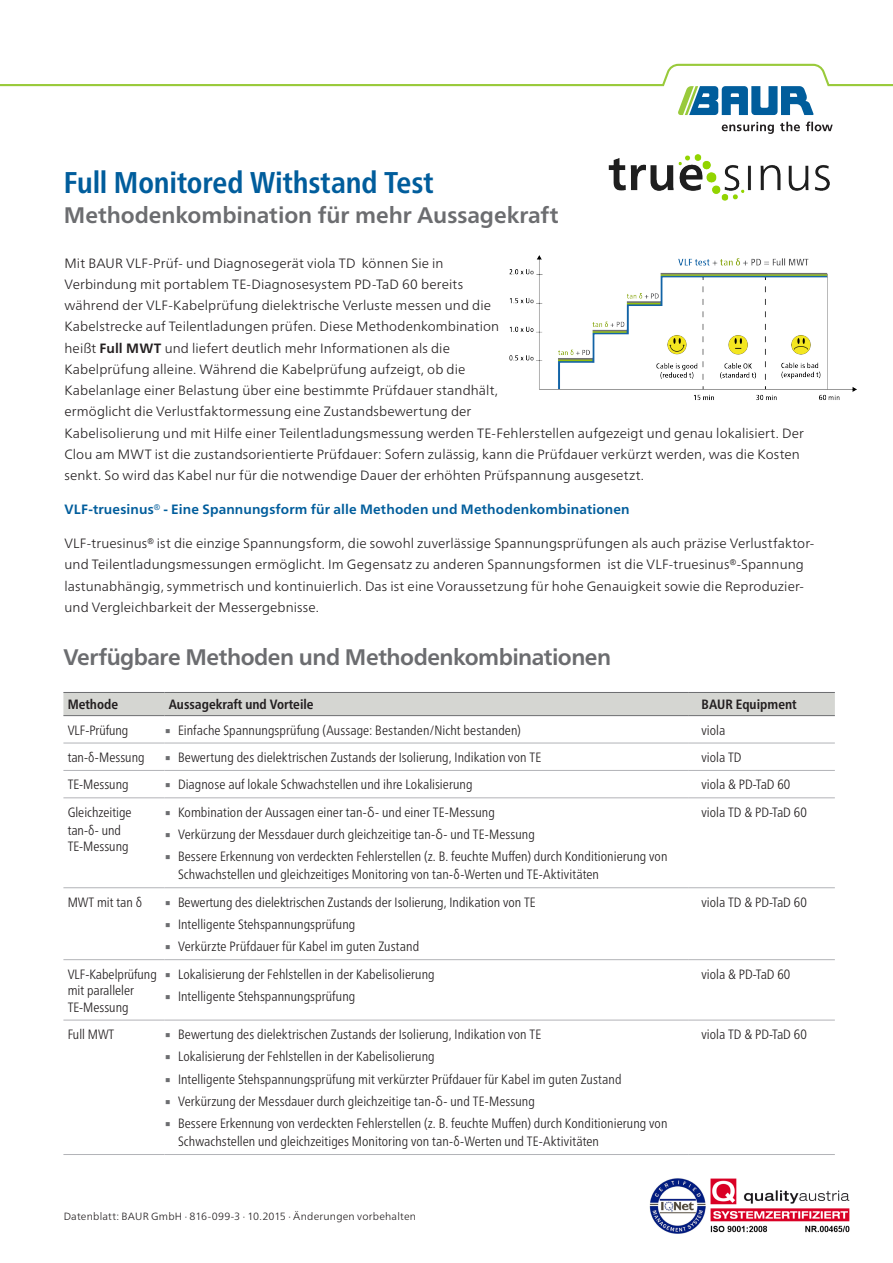
<style>
.page{position:relative;width:893px;height:1263px;background:#fff}
.page>*{position:absolute;margin:0;border:0;box-sizing:border-box;transform-origin:0 0}
.DB_-_Titel_Produktna{font:700 condensed 30px "Frutiger Neue LTW1 G";letter-spacing:-.005em;color:#005d9c}
.DB_-_Titel_Produktbe{font:700 22.5px "Frutiger Neue LTW1 G";letter-spacing:-.025em;color:#6c6d70}
.DB_-_Titel_Produktna-2{font:700 22.5px "Frutiger Neue LTW1 G";letter-spacing:-.005em;color:#6c6d70}
.DB_-_Tabelle_Inhalt{font:300 condensed 13.5px/18px "Frutiger Neue LTW1 G";letter-spacing:.005em;color:#231f20}
.DB___Fließtext{font:300 13.5px/21.3px "Frutiger Neue LTW1 G";letter-spacing:.01em;color:#231f20}
.DB_-_Condensed_Übers{font:700 13.5px "Frutiger Neue LTW1 G";letter-spacing:.01em;color:#005d9c}
.DB_-_Tabelle_Übersch{font:700 condensed 13.5px "Frutiger Neue LTW1 G";color:#231f20}
.DB_-_Fußnote{font:300 10.5px "Frutiger Neue LTW1 G";letter-spacing:.02em;color:#231f20}
.s1{font-weight:700}
.s2{font-family:"Lucida Sans Unicode";font-weight:400;font-stretch:normal;color:#6c6d70}
.s3{font-stretch:normal}
</style>
<div class="page">
<svg style="left:722px;top:122px;width:52px;height:12px"></svg>
<svg style="left:780px;top:122px;width:20px;height:9px"></svg>
<svg style="left:806px;top:122px;width:27px;height:9px"></svg>
<svg style="left:0;top:64px;width:893px;height:51px"></svg>
<img style="left:650px;top:1178px;width:55px;height:55px">
<img style="left:710px;top:1178px;width:140px;height:55px">
<img style="left:608px;top:154px;width:222px;height:47px">
<img style="left:510px;top:256px;width:347px;height:144px">
<div style="left:63px;top:693px;width:772px;height:22px;background:#d5d6d2"></div>
<hr style="left:63px;top:692px;width:101px;height:1px;background:#6c6d70">
<hr style="left:164px;top:692px;width:525px;height:1px;background:#6c6d70">
<hr style="left:689px;top:692px;width:146px;height:1px;background:#6c6d70">
<hr style="left:63px;top:715px;width:101px;height:1px;background:#6c6d70">
<hr style="left:164px;top:715px;width:525px;height:1px;background:#6c6d70">
<hr style="left:689px;top:715px;width:146px;height:1px;background:#6c6d70">
<hr style="left:63px;top:743px;width:101px;height:1px;background:#b2b3b7">
<hr style="left:164px;top:743px;width:525px;height:1px;background:#b2b3b7">
<hr style="left:689px;top:743px;width:146px;height:1px;background:#b2b3b7">
<hr style="left:63px;top:770px;width:101px;height:1px;background:#b2b3b7">
<hr style="left:164px;top:770px;width:525px;height:1px;background:#b2b3b7">
<hr style="left:689px;top:770px;width:146px;height:1px;background:#b2b3b7">
<hr style="left:63px;top:797px;width:101px;height:1px;background:#b2b3b7">
<hr style="left:164px;top:797px;width:525px;height:1px;background:#b2b3b7">
<hr style="left:689px;top:797px;width:146px;height:1px;background:#b2b3b7">
<hr style="left:63px;top:887px;width:101px;height:1px;background:#b2b3b7">
<hr style="left:164px;top:887px;width:525px;height:1px;background:#b2b3b7">
<hr style="left:689px;top:887px;width:146px;height:1px;background:#b2b3b7">
<hr style="left:63px;top:959px;width:101px;height:1px;background:#b2b3b7">
<hr style="left:164px;top:959px;width:525px;height:1px;background:#b2b3b7">
<hr style="left:689px;top:959px;width:146px;height:1px;background:#b2b3b7">
<hr style="left:63px;top:1020px;width:101px;height:1px;background:#b2b3b7">
<hr style="left:164px;top:1020px;width:525px;height:1px;background:#b2b3b7">
<hr style="left:689px;top:1020px;width:146px;height:1px;background:#b2b3b7">
<hr style="left:63px;top:1154px;width:101px;height:1px;background:#b2b3b7">
<hr style="left:164px;top:1154px;width:525px;height:1px;background:#b2b3b7">
<hr style="left:689px;top:1154px;width:146px;height:1px;background:#b2b3b7">
<p class="DB_-_Titel_Produktna" style="left:64px;top:160px;width:371px">Full Monitored Withstand Test</p>
<p class="DB_-_Titel_Produktna-2" style="left:64px;top:199px;width:496px">Methodenkombination für mehr Aussagekraft</p>
<p class="DB___Fließtext" style="left:64px;top:251px;width:741px">Mit BAUR VLF-Prüf- und Diagnosegerät viola TD können Sie in<br>Verbindung mit portablem TE-Diagnosesystem PD-TaD 60 bereits<br>während der VLF‑Kabelprüfung dielektrische Verluste messen und die<br>Kabelstrecke auf Teilentladungen prüfen. Diese Methodenkombination<br>heißt <span class="s1">Full MWT</span> und liefert deutlich mehr Informationen als die<br>Kabelprüfung alleine. Während die Kabelprüfung aufzeigt, ob die<br>Kabelanlage einer Belastung über eine bestimmte Prüfdauer standhält,<br>ermöglicht die Verlustfaktormessung eine Zustandsbewertung der<br>Kabelisolierung und mit Hilfe einer Teilentladungsmessung werden TE-Fehlerstellen aufgezeigt und genau lokalisiert. Der Clou am MWT ist die zustandsorientierte Prüfdauer: Sofern zulässig, kann die Prüfdauer verkürzt werden, was die Kosten senkt. So wird das Kabel nur für die notwendige Dauer der erhöhten Prüfspannung ausgesetzt.</p>
<p class="DB_-_Condensed_Übers" style="left:64px;top:500px;width:567px">VLF-truesinus<sup>®</sup> - Eine Spannungsform für alle Methoden und Methodenkombinationen</p>
<p class="DB___Fließtext" style="left:64px;top:532px;width:751px">VLF-truesinus<sup>®</sup> ist die einzige Spannungsform, die sowohl zuverlässige Spannungsprüfungen als auch präzise Verlustfaktor&shy;und Teilentladungsmessungen ermöglicht. Im Gegensatz zu anderen Spannungsformen ist die VLF-truesinus<sup>®</sup>-Spannung lastunabhängig, symmetrisch und kontinuierlich. Das ist eine Voraussetzung für hohe Genauigkeit sowie die Reproduzier&shy;und Vergleichbarkeit der Messergebnisse.</p>
<p class="DB_-_Titel_Produktbe" style="left:63px;top:640px;width:549px">Verfügbare Methoden und Methodenkombinationen</p>
<p class="DB_-_Tabelle_Übersch" style="left:68px;top:694px;width:52px">Methode</p>
<p class="DB_-_Tabelle_Übersch" style="left:169px;top:694px;width:146px">Aussagekraft und Vorteile</p>
<p class="DB_-_Tabelle_Übersch" style="left:702px;top:694px;width:97px">BAUR Equipment</p>
<p class="DB_-_Tabelle_Inhalt" style="left:68px;top:720px;width:62px">VLF-Prüfung</p>
<p class="DB_-_Tabelle_Inhalt" style="left:164px;top:720px;width:358px"><span class="s2">▪</span> Einfache Spannungsprüfung (Aussage: Bestanden/Nicht bestanden)</p>
<p class="DB_-_Tabelle_Inhalt" style="left:702px;top:720px;width:25px">viola</p>
<p class="DB_-_Tabelle_Inhalt" style="left:68px;top:747px;width:78px">tan-δ-Messung</p>
<p class="DB_-_Tabelle_Inhalt" style="left:164px;top:747px;width:378px"><span class="s2">▪</span> Bewertung des dielektrischen Zustands der Isolierung, Indikation von TE</p>
<p class="DB_-_Tabelle_Inhalt" style="left:702px;top:747px;width:41px">viola TD</p>
<p class="DB_-_Tabelle_Inhalt" style="left:68px;top:774px;width:62px">TE-Messung</p>
<p class="DB_-_Tabelle_Inhalt" style="left:164px;top:774px;width:310px"><span class="s2">▪</span> Diagnose auf lokale Schwachstellen und ihre Lokalisierung</p>
<p class="DB_-_Tabelle_Inhalt" style="left:702px;top:774px;width:90px">viola &amp; PD-TaD 60</p>
<p class="DB_-_Tabelle_Inhalt" style="left:68px;top:802px;width:65px">Gleichzeitige tan-δ- und</p>
<p class="DB_-_Tabelle_Inhalt" style="left:68px;top:836px;width:62px">TE-Messung</p>
<p class="DB_-_Tabelle_Inhalt" style="left:164px;top:802px;width:332px"><span class="s2">▪</span> Kombination der Aussagen einer tan-<span class="s3">δ</span>- und einer TE-Messung</p>
<p class="DB_-_Tabelle_Inhalt" style="left:164px;top:824px;width:372px"><span class="s2">▪</span> Verkürzung der Messdauer durch gleichzeitige tan-<span class="s3">δ</span>- und TE-Messung</p>
<p class="DB_-_Tabelle_Inhalt" style="left:178px;top:846px;width:491px;text-indent:-14px"><span class="s2">▪</span> Bessere Erkennung von verdeckten Fehlerstellen (z. B. feuchte Muffen) durch Konditionierung von<br>Schwachstellen und gleichzeitiges Monitoring von tan-δ-Werten und TE-Aktivitäten</p>
<p class="DB_-_Tabelle_Inhalt" style="left:702px;top:802px;width:107px">viola TD &amp; PD-TaD 60</p>
<p class="DB_-_Tabelle_Inhalt" style="left:68px;top:892px;width:76px">MWT mit tan δ</p>
<p class="DB_-_Tabelle_Inhalt" style="left:164px;top:892px;width:373px"><span class="s2">▪</span> Bewertung des dielektrischen Zustands der Isolierung, Indikation von TE</p>
<p class="DB_-_Tabelle_Inhalt" style="left:164px;top:914px;width:192px"><span class="s2">▪</span> Intelligente Stehspannungsprüfung</p>
<p class="DB_-_Tabelle_Inhalt" style="left:164px;top:936px;width:256px"><span class="s2">▪</span> Verkürzte Prüfdauer für Kabel im guten Zustand</p>
<p class="DB_-_Tabelle_Inhalt" style="left:68px;top:964px;width:91px;line-height:16.5px">VLF-Kabelprüfung mit paralleler<br>TE-Messung</p>
<p class="DB_-_Tabelle_Inhalt" style="left:164px;top:964px;width:272px"><span class="s2">▪</span> Lokalisierung der Fehlstellen in der Kabelisolierung</p>
<p class="DB_-_Tabelle_Inhalt" style="left:164px;top:986px;width:192px"><span class="s2">▪</span> Intelligente Stehspannungsprüfung</p>
<p class="DB_-_Tabelle_Inhalt" style="left:68px;top:1024px;width:48px">Full MWT</p>
<p class="DB_-_Tabelle_Inhalt" style="left:164px;top:1024px;width:378px"><span class="s2">▪</span> Bewertung des dielektrischen Zustands der Isolierung, Indikation von TE</p>
<p class="DB_-_Tabelle_Inhalt" style="left:164px;top:1046px;width:272px"><span class="s2">▪</span> Lokalisierung der Fehlstellen in der Kabelisolierung</p>
<p class="DB_-_Tabelle_Inhalt" style="left:164px;top:1069px;width:459px"><span class="s2">▪</span> Intelligente Stehspannungsprüfung mit verkürzter Prüfdauer für Kabel im guten Zustand</p>
<p class="DB_-_Tabelle_Inhalt" style="left:164px;top:1091px;width:372px"><span class="s2">▪</span> Verkürzung der Messdauer durch gleichzeitige tan-<span class="s3">δ</span>- und TE-Messung</p>
<p class="DB_-_Tabelle_Inhalt" style="left:178px;top:1113px;width:491px;text-indent:-14px"><span class="s2">▪</span> Bessere Erkennung von verdeckten Fehlerstellen (z. B. feuchte Muffen) durch Konditionierung von<br>Schwachstellen und gleichzeitiges Monitoring von tan-δ-Werten und TE-Aktivitäten</p>
<p class="DB_-_Fußnote" style="left:64px;top:1208px;width:354px">Datenblatt: BAUR GmbH · 816-099-3 · 10.2015 · Änderungen vorbehalten</p>
<p class="DB_-_Tabelle_Inhalt" style="left:702px;top:892px;width:107px">viola TD &amp; PD-TaD 60</p>
<p class="DB_-_Tabelle_Inhalt" style="left:702px;top:964px;width:90px">viola &amp; PD-TaD 60</p>
<p class="DB_-_Tabelle_Inhalt" style="left:702px;top:1024px;width:107px">viola TD &amp; PD-TaD 60</p>
</div>
